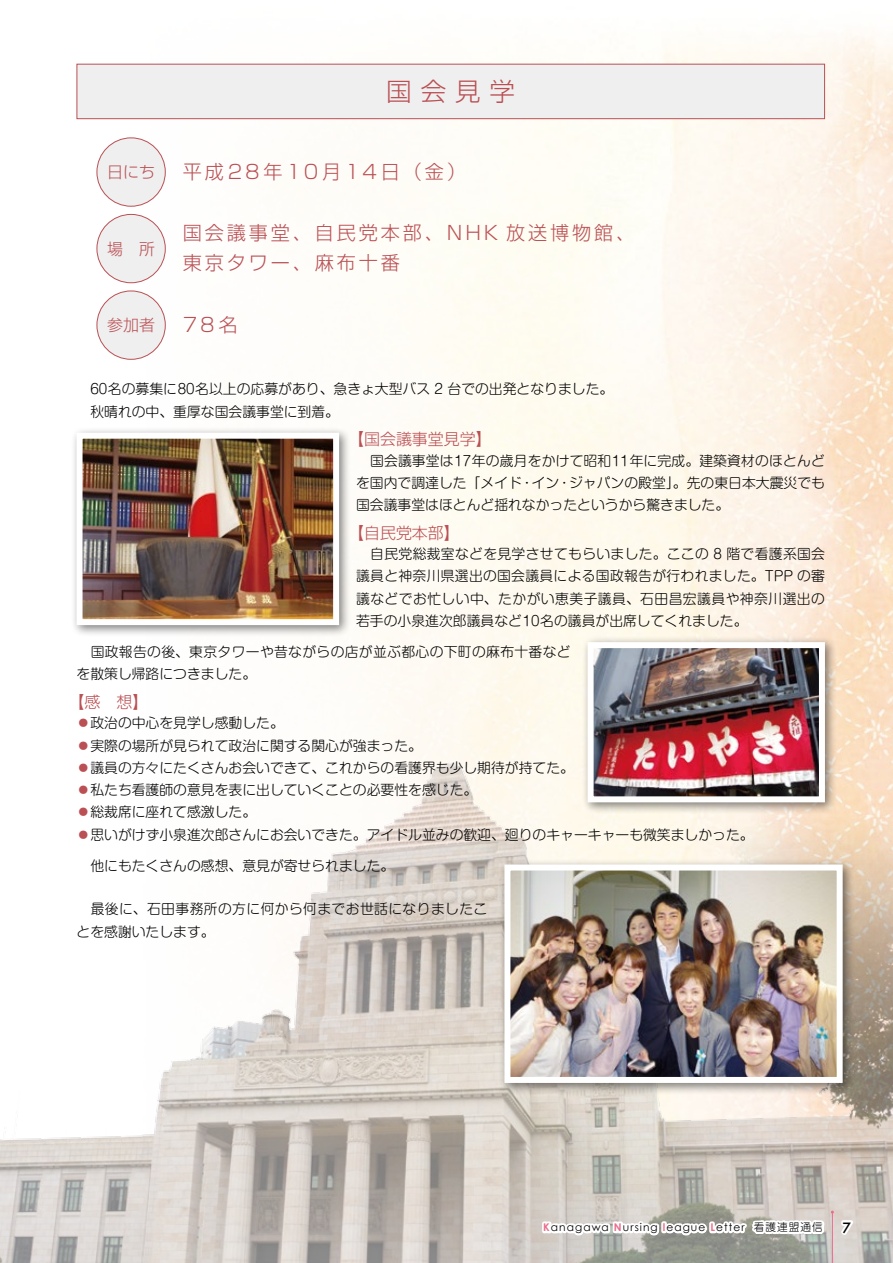
<style>
.page{position:relative;width:893px;height:1263px;background:#fff}
.page>*{position:absolute;margin:0;border:0;box-sizing:border-box;transform-origin:0 0}
.t1{font:300 25.5px "Shin Go Pr 6";color:#ba5054}
.t2{font:300 19.2px/29.7px "Shin Go Pr 6";letter-spacing:.15em;color:#ba5054}
.t3{font:300 19.2px "Shin Go Pr 6";letter-spacing:.2em;color:#ba5054}
.t4{font:300 15.9px "Shin Go Pr 6";color:#ba5054}
.t5{font:300 13.8px/22.4px "Shin M Go Pro";color:#000}
.t6{font:300 13.8px/22.4px "Shin M Go Pro";letter-spacing:.025em;color:#000}
.t7{font:500 13.8px "Futura";color:#000}
.t8{font:10.65px "Century Gothic";letter-spacing:.1em;color:#000}
.s1{color:#ba5054}
.s2{font-weight:700;color:#eb6d8e}
.s3{font-family:"Shin M Go Pro";font-weight:300}
</style>
<div class="page">
<img style="left:100px;top:35px;width:793px;height:712px">
<img style="left:0;top:747px;width:893px;height:516px">
<div style="left:77px;top:64px;width:748px;height:55px;background:#efefef"></div>
<div style="left:77px;top:64px;width:748px;height:55px;border:1px solid #ba5054"></div>
<div style="left:97px;top:138px;width:68px;height:68px;background:#efefef;border-radius:50%"></div>
<div style="left:97px;top:137px;width:69px;height:70px;border:1px solid #ba5054;border-radius:50%"></div>
<div style="left:97px;top:214px;width:68px;height:69px;background:#efefef;border-radius:50%"></div>
<div style="left:97px;top:214px;width:69px;height:69px;border:1px solid #ba5054;border-radius:50%"></div>
<div style="left:97px;top:291px;width:68px;height:68px;background:#efefef;border-radius:50%"></div>
<div style="left:97px;top:291px;width:69px;height:69px;border:1px solid #ba5054;border-radius:50%"></div>
<div style="left:582px;top:636px;width:255px;height:178px;background:#000;opacity:.5"></div>
<img style="left:595px;top:649px;width:223px;height:146px">
<div style="left:588px;top:642px;width:237px;height:160px;border:6px solid #fff"></div>
<div style="left:71px;top:427px;width:280px;height:210px;background:#000;opacity:.5"></div>
<img style="left:84px;top:440px;width:248px;height:178px">
<div style="left:77px;top:433px;width:262px;height:192px;border:6px solid #fff"></div>
<div style="left:498px;top:858px;width:357px;height:237px;background:#000;opacity:.5"></div>
<img style="left:511px;top:871px;width:325px;height:205px">
<div style="left:504px;top:864px;width:339px;height:219px;border:6px solid #fff"></div>
<svg style="left:540px;top:1185px;width:318px;height:78px;background:#c1bfb9"></svg>
<h1 class="t1" style="left:386px;top:70px;width:130px">国会見学</h1>
<p class="t4" style="left:107px;top:159px;width:49px">日にち</p>
<h2 class="t3" style="left:183px;top:156px;width:285px">平成28年10月14日（金）</h2>
<p class="t4" style="left:107px;top:236px;width:49px">場　所</p>
<h2 class="t2" style="left:183px;top:217px;width:454px">国会議事堂、自民党本部、NHK 放送博物館、東京タワー、麻布十番</h2>
<p class="t4" style="left:107px;top:312px;width:49px">参加者</p>
<h2 class="t2" style="left:183px;top:308px;width:56px">78名</h2>
<p class="t5" style="left:77px;top:376px;width:538px">　60名の募集に80名以上の応募があり、急きょ大型バス２台での出発となりました。　秋晴れの中、重厚な国会議事堂に到着。</p>
<p class="t4" style="left:348px;top:426px;width:145px">【国会議事堂見学】</p>
<p class="t5" style="left:356px;top:448px;width:470px;text-align:justify">　国会議事堂は17年の歳月をかけて昭和11年に完成。建築資材のほとんどを国内で調達した「メイド・イン・ジャパンの殿堂」。先の東日本大震災でも国会議事堂はほとんど揺れなかったというから驚きました。</p>
<p class="t4" style="left:348px;top:520px;width:113px">【自民党本部】</p>
<p class="t5" style="left:356px;top:541px;width:470px;text-align:justify">　自民党総裁室などを見学させてもらいました。ここの８階で看護系国会議員と神奈川県選出の国会議員による国政報告が行われました。TPP の審議などでお忙しい中、たかがい恵美子議員、石田昌宏議員や神奈川選出の若手の小泉進次郎議員など10名の議員が出席してくれました。</p>
<p class="t6" style="left:77px;top:639px;width:496px">　国政報告の後、東京タワーや昔ながらの店が並ぶ都心の下町の麻布十番などを散策し帰路につきました。</p>
<p class="t4" style="left:69px;top:689px;width:81px">【感　想】</p>
<p class="t5" style="left:77px;top:710px;width:679px"><span class="s1">◦</span>政治の中心を見学し感動した。<br><span class="s1">◦</span>実際の場所が見られて政治に関する関心が強まった。<br><span class="s1">◦</span>議員の方々にたくさんお会いできて、これからの看護界も少し期待が持てた。<br><span class="s1">◦</span>私たち看護師の意見を表に出していくことの必要性を感じた。<br><span class="s1">◦</span>総裁席に座れて感激した。<br><span class="s1">◦</span>思いがけず小泉進次郎さんにお会いできた。アイドル並みの歓迎、廻りのキャーキャーも微笑ましかった。</p>
<p class="t5" style="left:77px;top:852px;width:319px">　他にもたくさんの感想、意見が寄せられました。</p>
<p class="t6" style="left:77px;top:896px;width:412px">　最後に、石田事務所の方に何から何までお世話になりましたことを感謝いたします。</p>
<p class="t8" style="left:543px;top:1221px;width:281px"><span class="s2">K</span>anagawa <span class="s2">N</span>ursing <span class="s2">l</span>eague <span class="s2">L</span>etter <span class="s3">看護連盟通信</span></p>
<p class="t7" style="left:843px;top:1218px;width:10px">7</p>
</div>
